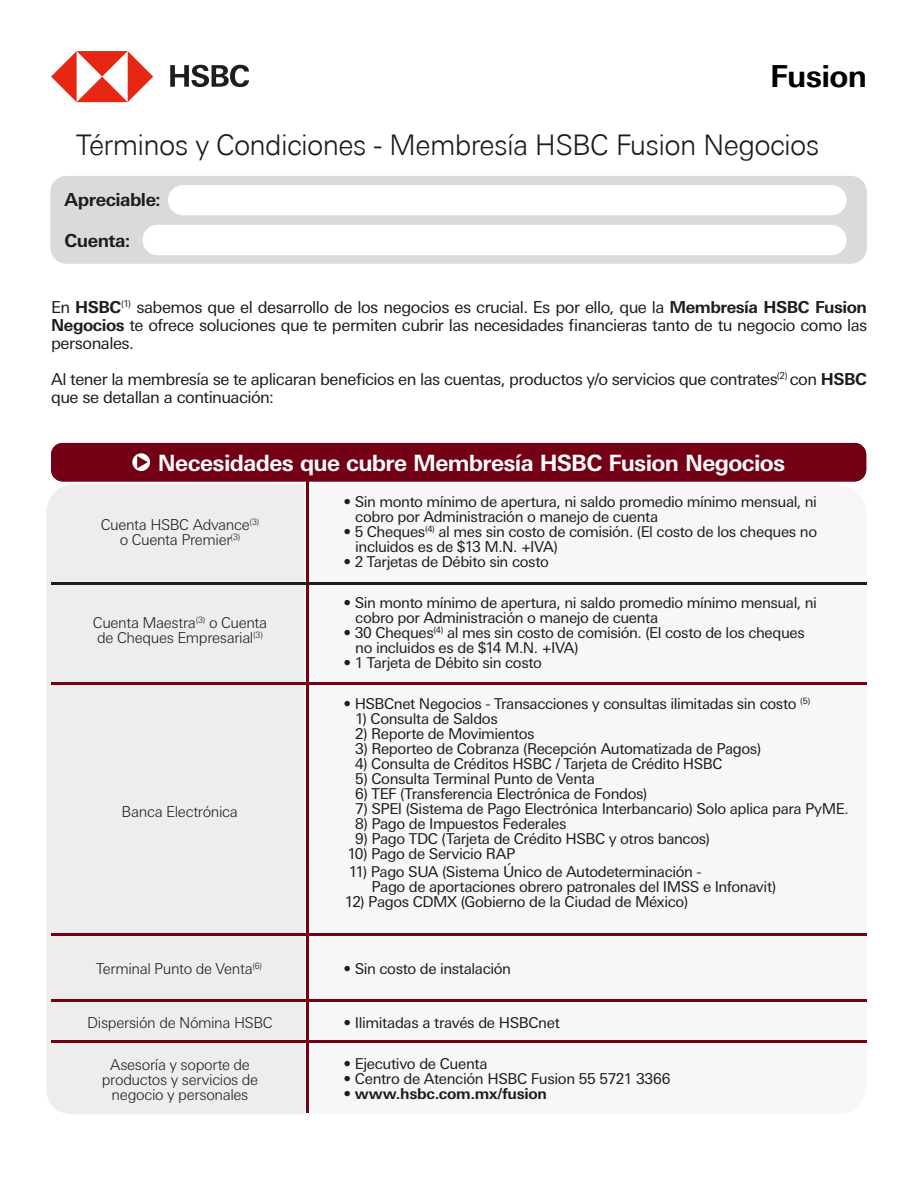
<style>
.page{position:relative;width:918px;height:1188px;background:#fff}
.page>*{position:absolute;margin:0;border:0;box-sizing:border-box;transform-origin:0 0}
.t1{font:700 30.45px "Univers Next Pro";letter-spacing:-.025em;color:#000}
.t2{font:300 28.5px "Univers Next Pro";letter-spacing:-.025em;color:#1d1d1b}
.t3{font:700 22.5px "Univers Nextfor HSBC";letter-spacing:-.03em;color:#fff}
.t4{font:700 18px "Univers Nextfor HSBC";letter-spacing:-.025em;color:#1d1d1b}
.t5{font:16.5px/18px "Univers Nextfor HSBC";letter-spacing:-.03em;color:#1d1d1b;text-align:justify}
.t6{font:15px/15px "Univers Nextfor HSBC";letter-spacing:-.025em;color:#1d1d1b}
.t7{font:300 15px/15px "Univers Nextfor HSBC";letter-spacing:-.025em;color:#1d1d1b;text-align:center}
.t8{font:700 15px "Univers Nextfor HSBC";letter-spacing:-.02em;color:#1d1d1b}
.s1{font-weight:700}
.s2{font-weight:400}
</style>
<div class="page">
<svg style="left:305px;top:484px;width:562px;height:629px"></svg>
<div style="left:46px;top:484px;width:259px;height:630px;background:#ededed"></div>
<div style="left:50px;top:176px;width:817px;height:88px;background:#dadada;border-radius:16px"></div>
<div style="left:168px;top:185px;width:678px;height:30px;background:#fff;border-radius:15px"></div>
<div style="left:142px;top:225px;width:704px;height:30px;background:#fff;border-radius:15px"></div>
<div style="left:51px;top:443px;width:815px;height:38px;background:#730014"></div>
<hr style="left:307px;top:481px;width:2px;height:632px;background:#730014">
<hr style="left:51px;top:582px;width:816px;height:2px;background:#1d1d1b">
<hr style="left:51px;top:683px;width:816px;height:2px;background:#730014">
<hr style="left:51px;top:933px;width:816px;height:2px;background:#730014">
<hr style="left:51px;top:1000px;width:816px;height:2px;background:#730014">
<hr style="left:51px;top:1041px;width:816px;height:2px;background:#730014">
<svg style="left:51px;top:51px;width:102px;height:51px"></svg>
<svg style="left:170px;top:65px;width:79px;height:22px"></svg>
<h1 class="t1" style="left:770px;top:58px;width:98px">Fusion</h1>
<h2 class="t2" style="left:76px;top:129px;width:745px">Términos y Condiciones - Membresía HSBC Fusion Negocios</h2>
<p class="t4" style="left:65px;top:186px;width:98px">Apreciable:</p>
<p class="t4" style="left:65px;top:228px;width:67px">Cuenta:</p>
<p class="t5" style="left:51px;top:297px;width:818px">En <span class="s1">HSBC</span><sup>(1)</sup> sabemos que el desarrollo de los negocios es crucial. Es por ello, que la <span class="s1">Membresía HSBC Fusion Negocios</span> te ofrece soluciones que te permiten cubrir las necesidades financieras tanto de tu negocio como las personales.</p>
<p class="t5" style="left:51px;top:369px;width:817px">Al tener la membresía se te aplicaran beneficios en las cuentas, productos y/o servicios que contrates<sup>(2)</sup> con <span class="s1">HSBC </span>que se detallan a continuación:</p>
<h3 class="t3" style="left:158px;top:447px;width:629px">Necesidades que cubre Membresía HSBC Fusion Negocios</h3>
<p class="t7" style="left:101px;top:517px;width:160px">Cuenta HSBC Advance<sup>(3) </sup>o Cuenta Premier<sup>(3)</sup></p>
<p class="t7" style="left:93px;top:614px;width:176px;text-align:left">Cuenta Maestra<sup>(3)</sup> o Cuenta de Cheques Empresarial<sup>(3)</sup></p>
<p class="t7" style="left:122px;top:803px;width:118px">Banca Electrónica</p>
<p class="t7" style="left:96px;top:961px;width:168px">Terminal Punto de Venta<sup>(6)</sup></p>
<p class="t6" style="left:355px;top:493px;width:463px;text-indent:-12px">• Sin monto mínimo de apertura, ni saldo promedio mínimo mensual, ni cobro por Administración o manejo de cuenta</p>
<p class="t6" style="left:355px;top:523px;width:463px;text-indent:-12px">• 5 Cheques<sup>(4)</sup> al mes sin costo de comisión. (El costo de los cheques no incluidos es de $13 M.N. +IVA)</p>
<p class="t6" style="left:343px;top:553px;width:207px">• 2 Tarjetas de Débito sin costo</p>
<p class="t6" style="left:355px;top:594px;width:463px;text-indent:-12px">• Sin monto mínimo de apertura, ni saldo promedio mínimo mensual, ni cobro por Administración o manejo de cuenta</p>
<p class="t6" style="left:355px;top:624px;width:451px;text-indent:-12px">• 30 Cheques<sup>(4)</sup> al mes sin costo de comisión. (El costo de los cheques no incluidos es de $14 M.N. +IVA)</p>
<p class="t6" style="left:344px;top:654px;width:200px">• 1 Tarjeta de Débito sin costo</p>
<p class="t6" style="left:344px;top:695px;width:468px">• HSBCnet Negocios - Transacciones y consultas ilimitadas sin costo <sup>(5)</sup></p>
<p class="t6" style="left:355px;top:710px;width:144px">1) Consulta de Saldos</p>
<p class="t6" style="left:355px;top:725px;width:181px">2) Reporte de Movimientos</p>
<p class="t6" style="left:355px;top:740px;width:407px">3) Reporteo de Cobranza (Recepción Automatizada de Pagos)</p>
<p class="t6" style="left:355px;top:755px;width:369px">4) Consulta de Créditos HSBC / Tarjeta de Crédito HSBC</p>
<p class="t6" style="left:355px;top:770px;width:241px">5) Consulta Terminal Punto de Venta</p>
<p class="t6" style="left:355px;top:785px;width:294px">6) TEF (Transferencia Electrónica de Fondos)</p>
<p class="t6" style="left:355px;top:800px;width:495px">7) SPEI (Sistema de Pago Electrónica Interbancario) Solo aplica para PyME.</p>
<p class="t6" style="left:355px;top:815px;width:213px">8) Pago de Impuestos Federales</p>
<p class="t6" style="left:355px;top:830px;width:356px">9) Pago TDC (Tarjeta de Crédito HSBC y otros bancos)</p>
<p class="t6" style="left:347px;top:845px;width:170px">10) Pago de Servicio RAP</p>
<p class="t6" style="left:372px;top:863px;width:406px;text-indent:-23px">11) Pago SUA (Sistema Único de Autodeterminación -<br>Pago de aportaciones obrero patronales del IMSS e Infonavit)</p>
<p class="t6" style="left:345px;top:893px;width:345px">12) Pagos CDMX (Gobierno de la Ciudad de México)</p>
<p class="t6" style="left:343px;top:960px;width:169px">• Sin costo de instalación</p>
<p class="t7" style="left:87px;top:1014px;width:187px">Dispersión de Nómina HSBC</p>
<p class="t6" style="left:344px;top:1015px;width:218px">• Ilimitadas a través de HSBCnet</p>
<p class="t7" style="left:102px;top:1056px;width:158px">Asesoría y soporte de productos y servicios de negocio y personales</p>
<p class="t6" style="left:343px;top:1055px;width:146px">• Ejecutivo de Cuenta</p>
<p class="t6" style="left:343px;top:1070px;width:328px">• Centro de Atención HSBC Fusion 55 5721 3366</p>
<p class="t8" style="left:343px;top:1083px;width:205px"><span class="s2">•</span> www.hsbc.com.mx/fusion</p>
</div>
